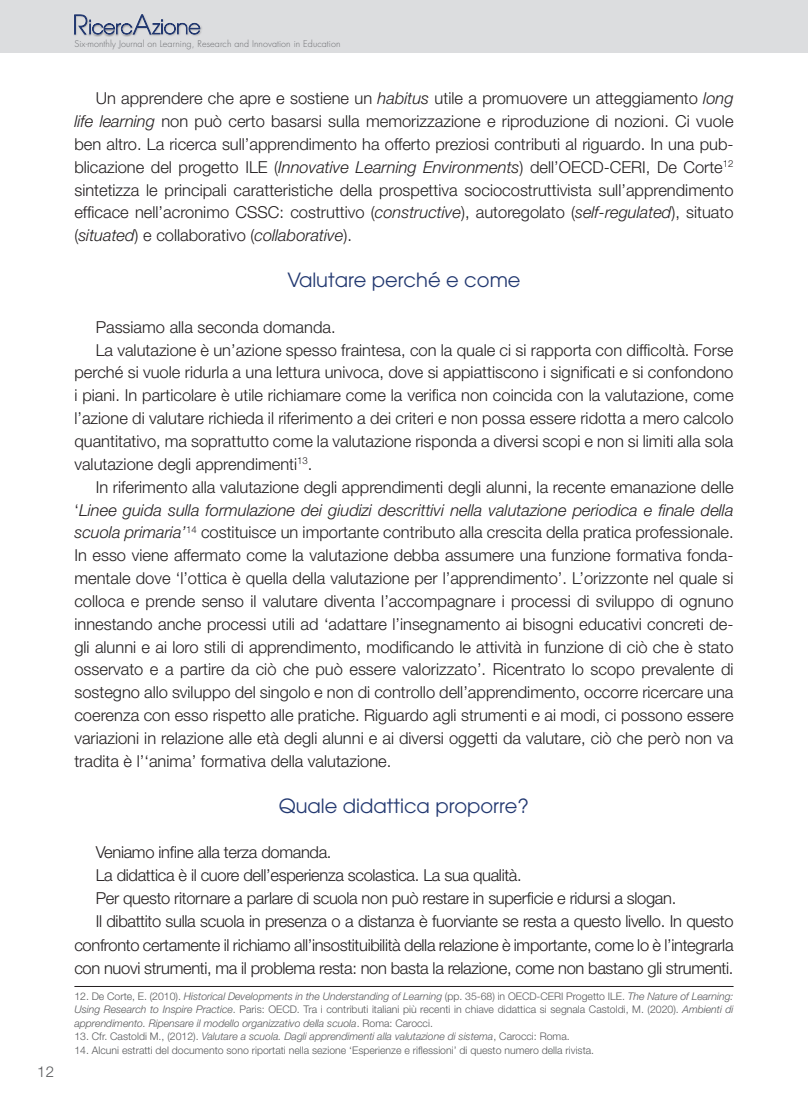
<style>
.page{position:relative;width:808px;height:1106px;background:#fff}
.page>*{position:absolute;margin:0;border:0;box-sizing:border-box;transform-origin:0 0}
.t1{font:19.5px "Avant Garde LT";color:#233971}
.t2{font:300 16.5px/22.8px "Helvetica Neue LT";color:#231f20;text-align:justify}
.t3{font:300 16.5px/22.8px "Helvetica Neue LT";letter-spacing:-.02em;color:#231f20}
.t4{font:italic 300 16.5px "Helvetica Neue LT";color:#231f20}
.t5{font:300 15px "Helvetica Neue CE";color:#57585a}
.t6{font:italic 300 10.5px/13.5px "Helvetica Neue LT";color:#57585a;text-align:justify}
.t7{font:300 10.5px "Helvetica Neue LT";color:#57585a}
.t8{font:300 9px "Futura";letter-spacing:.01em;color:#6c6d70}
.s1{font-style:italic}
.s2{font-style:normal}
</style>
<div class="page">
<div style="left:0;top:0;width:808px;height:53px;background:#dcdddf"></div>
<div style="left:72px;top:14px;width:18px;height:23px;background:#231f20;opacity:.3"></div>
<div style="left:87px;top:18px;width:48px;height:19px;background:#231f20;opacity:.5"></div>
<div style="left:131px;top:13px;width:23px;height:24px;background:#231f20;opacity:.3"></div>
<div style="left:150px;top:18px;width:53px;height:19px;background:#231f20;opacity:.3"></div>
<svg style="left:74px;top:14px;width:126px;height:21px"></svg>
<hr style="left:74px;top:986px;width:659px;height:1px;background:#231f20">
<p class="t5" style="left:37px;top:1062px;width:18px">12</p>
<p class="t8" style="left:74px;top:38px;width:268px">Six-monthly Journal on Learning, Research and Innovation in Education</p>
<p class="t2" style="left:74px;top:87px;width:661px;text-indent:21px">Un apprendere che apre e sostiene un <span class="s1">habitus</span> utile a promuovere un atteggiamento <span class="s1">long life learning</span> non può certo basarsi sulla memorizzazione e riproduzione di nozioni. Ci vuole ben altro. La ricerca sull’apprendimento ha offerto preziosi contributi al riguardo. In una pub&shy;blicazione del progetto ILE (<span class="s1">Innovative Learning Environments</span>) dell’OECD-CERI, De Corte<sup>12 </sup>sintetizza le principali caratteristiche della prospettiva sociocostruttivista sull’apprendimento efficace nell’acronimo CSSC: costruttivo (<span class="s1">constructive</span>), autoregolato (<span class="s1">self-regulated</span>), situato (<span class="s1">situated</span>) e collaborativo (<span class="s1">collaborative</span>).</p>
<p class="t1" style="left:287px;top:268px;width:235px">Valutare perché e come</p>
<p class="t2" style="left:96px;top:315px;width:241px">Passiamo alla seconda domanda.</p>
<p class="t2" style="left:96px;top:338px;width:639px">La valutazione è un’azione spesso fraintesa, con la quale ci si rapporta con difficoltà. Forse</p>
<p class="t2" style="left:74px;top:361px;width:660px">perché si vuole ridurla a una lettura univoca, dove si appiattiscono i significati e si confondono</p>
<p class="t2" style="left:74px;top:383px;width:661px">i piani. In particolare è utile richiamare come la verifica non coincida con la valutazione, come</p>
<p class="t2" style="left:74px;top:406px;width:661px">l’azione di valutare richieda il riferimento a dei criteri e non possa essere ridotta a mero calcolo</p>
<p class="t2" style="left:74px;top:429px;width:661px">quantitativo, ma soprattutto come la valutazione risponda a diversi scopi e non si limiti alla sola</p>
<p class="t2" style="left:74px;top:452px;width:240px">valutazione degli apprendimenti<sup>13</sup>.</p>
<p class="t2" style="left:96px;top:475px;width:639px">In riferimento alla valutazione degli apprendimenti degli alunni, la recente emanazione delle</p>
<p class="t4" style="left:74px;top:500px;width:661px"><span class="s2">‘</span>Linee guida sulla formulazione dei giudizi descrittivi nella valutazione periodica e finale della</p>
<p class="t2" style="left:74px;top:521px;width:661px"><span class="s1">scuola primaria’</span><sup>14</sup> costituisce un importante contributo alla crescita della pratica professionale.</p>
<p class="t2" style="left:74px;top:543px;width:661px">In esso viene affermato come la valutazione debba assumere una funzione formativa fonda-</p>
<p class="t2" style="left:74px;top:566px;width:661px">mentale dove ‘l’ottica è quella della valutazione per l’apprendimento’. L’orizzonte nel quale si</p>
<p class="t2" style="left:74px;top:589px;width:661px">colloca e prende senso il valutare diventa l’accompagnare i processi di sviluppo di ognuno</p>
<p class="t2" style="left:74px;top:612px;width:660px">innestando anche processi utili ad ‘adattare l’insegnamento ai bisogni educativi concreti de-</p>
<p class="t2" style="left:74px;top:635px;width:661px">gli alunni e ai loro stili di apprendimento, modificando le attività in funzione di ciò che è stato</p>
<p class="t2" style="left:74px;top:658px;width:661px">osservato e a partire da ciò che può essere valorizzato’. Ricentrato lo scopo prevalente di</p>
<p class="t2" style="left:74px;top:680px;width:661px">sostegno allo sviluppo del singolo e non di controllo dell’apprendimento, occorre ricercare una</p>
<p class="t2" style="left:74px;top:703px;width:661px">coerenza con esso rispetto alle pratiche. Riguardo agli strumenti e ai modi, ci possono essere</p>
<p class="t2" style="left:74px;top:726px;width:660px">variazioni in relazione alle età degli alunni e ai diversi oggetti da valutare, ciò che però non va</p>
<p class="t2" style="left:74px;top:749px;width:318px">tradita è l’‘anima’ formativa della valutazione.</p>
<p class="t1" style="left:279px;top:794px;width:252px">Quale didattica proporre?</p>
<p class="t3" style="left:96px;top:840px;width:639px">Veniamo infine alla terza domanda.<br>La didattica è il cuore dell’esperienza scolastica. La sua qualità.<br>Per questo ritornare a parlare di scuola non può restare in superficie e ridursi a slogan.<br>Il dibattito sulla scuola in presenza o a distanza è fuorviante se resta a questo livello. In questo</p>
<p class="t3" style="left:74px;top:933px;width:661px">confronto certamente il richiamo all’insostituibilità della relazione è importante, come lo è l’integrarla con nuovi strumenti, ma il problema resta: non basta la relazione, come non bastano gli strumenti.</p>
<p class="t6" style="left:74px;top:989px;width:661px"><span class="s2">12. De Corte, E. (2010).</span> Historical Developments in the Understanding of Learning <span class="s2">(pp. 35-68) in OECD-CERI Progetto ILE.</span> The Nature of Learning:<br>Using Research to Inspire Practice<span class="s2">. Paris: OECD. Tra i contributi italiani più recenti in chiave didattica si segnala Castoldi, M. (2020).</span> Ambienti di apprendimento. Ripensare il modello organizzativo della scuola<span class="s2">. Roma: Carocci.</span></p>
<p class="t6" style="left:74px;top:1029px;width:497px"><span class="s2">13. Cfr. Castoldi M., (2012).</span> Valutare a scuola. Dagli apprendimenti alla valutazione di sistema<span class="s2">, Carocci: Roma.</span></p>
<p class="t7" style="left:74px;top:1043px;width:521px">14. Alcuni estratti del documento sono riportati nella sezione ‘Esperienze e riflessioni’ di questo numero della rivista.</p>
</div>
